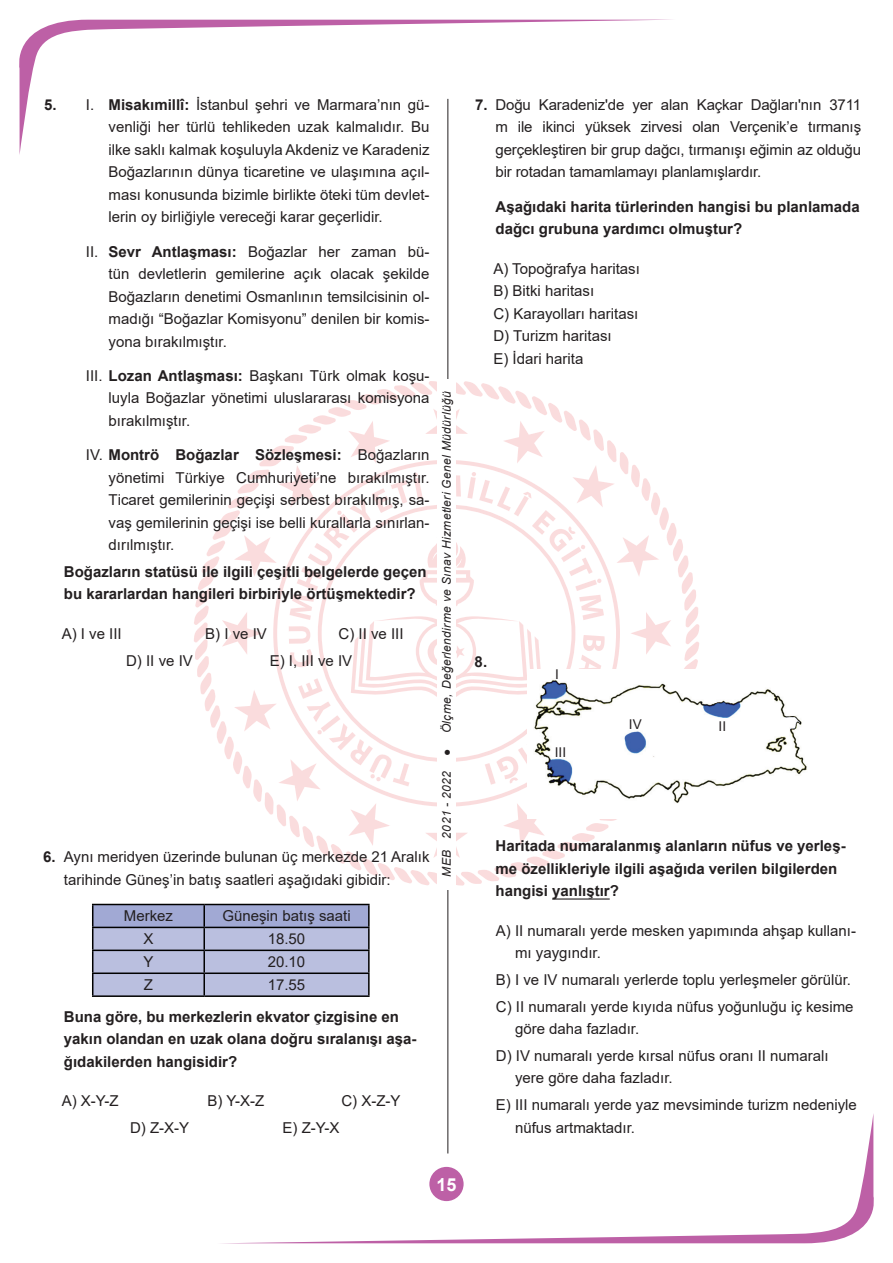
<style>
.page{position:relative;width:893px;height:1263px;background:#fff}
.page>*{position:absolute;margin:0;border:0;box-sizing:border-box;transform-origin:0 0}
.t1{font:700 18px "Arial";color:#fff}
.t2{font:15px/22.5px "Arial";color:#231f20}
.t3{font:700 15px/22.5px "Arial";color:#231f20}
.t4{font:13.5px "Arial";color:#231f20}
.t5{font:italic 12px "Arial";letter-spacing:.03em;color:#231f20}
.s1{font-weight:700}
</style>
<div class="page">
<svg style="left:19px;top:20px;width:631px;height:135px"></svg>
<svg style="left:243px;top:1113px;width:631px;height:130px"></svg>
<svg style="left:187px;top:374px;width:519px;height:518px"></svg>
<hr style="left:447px;top:99px;width:1px;height:1054px;background:#231f20">
<div style="left:437px;top:379px;width:19px;height:510px;background:#fff"></div>
<hr style="left:204px;top:904px;width:166px;height:1px;background:#000">
<hr style="left:368px;top:905px;width:2px;height:22px;background:#000">
<hr style="left:204px;top:927px;width:166px;height:1px;background:#000">
<hr style="left:368px;top:928px;width:2px;height:21px;background:#000">
<hr style="left:204px;top:949px;width:166px;height:2px;background:#000">
<hr style="left:368px;top:951px;width:2px;height:21px;background:#000">
<svg style="left:92px;top:904px;width:277px;height:91px"></svg>
<hr style="left:204px;top:972px;width:166px;height:2px;background:#000">
<hr style="left:203px;top:974px;width:2px;height:21px;background:#000">
<hr style="left:368px;top:974px;width:2px;height:21px;background:#000">
<hr style="left:92px;top:995px;width:112px;height:2px;background:#000">
<hr style="left:204px;top:995px;width:166px;height:2px;background:#000">
<hr style="left:552px;top:898px;width:58px;height:1px;background:#231f20">
<img style="left:528px;top:670px;width:279px;height:149px">
<p class="t2" style="left:108px;top:93px;width:323px;text-align:justify;text-indent:-64px"><span class="s1">5.</span> I. <span class="s1">Misakımillî:</span> İstanbul şehri ve Marmara’nın gü&shy;venliği her türlü tehlikeden uzak kalmalıdır. Bu ilke saklı kalmak koşuluyla Akdeniz ve Karadeniz Boğazlarının dünya ticaretine ve ulaşımına açıl&shy;ması konusunda bizimle birlikte öteki tüm devlet&shy;lerin oy birliğiyle vereceği karar geçerlidir.</p>
<p class="t2" style="left:108px;top:240px;width:323px;text-align:justify;text-indent:-23px">II. <span class="s1">Sevr Antlaşması:</span> Boğazlar her zaman bü&shy;tün devletlerin gemilerine açık olacak şekilde Boğazların denetimi Osmanlının temsilcisinin ol&shy;madığı “Boğazlar Komisyonu” denilen bir komis&shy;yona bırakılmıştır.</p>
<p class="t2" style="left:108px;top:364px;width:323px;text-align:justify;text-indent:-23px">III. <span class="s1">Lozan Antlaşması:</span> Başkanı Türk olmak koşu&shy;luyla Boğazlar yönetimi uluslararası komisyona bırakılmıştır.</p>
<p class="t2" style="left:108px;top:443px;width:323px;text-align:justify;text-indent:-23px">IV. <span class="s1">Montrö Boğazlar Sözleşmesi:</span> Boğazların yönetimi Türkiye Cumhuriyeti’ne bırakılmıştır.<br>Ticaret gemilerinin geçişi serbest bırakılmış, sa&shy;vaş gemilerinin geçişi ise belli kurallarla sınırlan&shy;dırılmıştır.</p>
<p class="t3" style="left:64px;top:560px;width:364px">Boğazların statüsü ile ilgili çeşitli belgelerde geçen bu kararlardan hangileri birbiriyle örtüşmektedir?</p>
<p class="t2" style="left:62px;top:622px;width:62px">A) I ve III</p>
<p class="t2" style="left:205px;top:622px;width:63px">B) I ve IV</p>
<p class="t2" style="left:338px;top:622px;width:67px">C) II ve III</p>
<p class="t2" style="left:126px;top:649px;width:68px">D) II ve IV</p>
<p class="t2" style="left:270px;top:649px;width:84px">E) I, III ve IV</p>
<p class="t2" style="left:64px;top:846px;width:367px;text-indent:-21px"><span class="s1">6.</span> Aynı meridyen üzerinde bulunan üç merkezde 21 Aralık tarihinde Güneş’in batış saatleri aşağıdaki gibidir:</p>
<p class="t2" style="left:124px;top:905px;width:51px">Merkez</p>
<p class="t2" style="left:222px;top:905px;width:130px">Güneşin batış saati</p>
<p class="t2" style="left:143px;top:928px;width:12px">X</p>
<p class="t2" style="left:268px;top:928px;width:39px">18.50</p>
<p class="t2" style="left:143px;top:951px;width:12px">Y</p>
<p class="t2" style="left:268px;top:951px;width:39px">20.10</p>
<p class="t2" style="left:144px;top:973px;width:11px">Z</p>
<p class="t2" style="left:268px;top:973px;width:39px">17.55</p>
<p class="t3" style="left:64px;top:1005px;width:354px">Buna göre, bu merkezlerin ekvator çizgisine en yakın olandan en uzak olana doğru sıralanışı aşa&shy;ğıdakilerden hangisidir?</p>
<p class="t2" style="left:62px;top:1090px;width:58px">A) X-Y-Z</p>
<p class="t2" style="left:208px;top:1090px;width:58px">B) Y-X-Z</p>
<p class="t2" style="left:341px;top:1090px;width:61px">C) X-Z-Y</p>
<p class="t2" style="left:130px;top:1116px;width:61px">D) Z-X-Y</p>
<p class="t2" style="left:282px;top:1116px;width:58px">E) Z-Y-X</p>
<p class="t5" style="left:439px;top:756px;width:366px;rotate:-90deg">● Ölçme, Değerlendirme ve Sınav Hizmetleri Genel Müdürlüğü</p>
<p class="t5" style="left:439px;top:877px;width:107px;rotate:-90deg">MEB 2021 - 2022</p>
<p class="t1" style="left:437px;top:1171px;width:22px">15</p>
<p class="t2" style="left:495px;top:93px;width:367px;text-align:justify;text-indent:-20px"><span class="s1">7.</span> Doğu Karadeniz'de yer alan Kaçkar Dağları'nın 3711 m ile ikinci yüksek zirvesi olan Verçenik’e tırmanış gerçekleştiren bir grup dağcı, tırmanışı eğimin az olduğu bir rotadan tamamlamayı planlamışlardır.</p>
<p class="t3" style="left:495px;top:195px;width:366px">Aşağıdaki harita türlerinden hangisi bu planlamada dağcı grubuna yardımcı olmuştur?</p>
<p class="t2" style="left:493px;top:257px;width:148px">A) Topoğrafya haritası<br>B) Bitki haritası<br>C) Karayolları haritası<br>D) Turizm haritası<br>E) İdari harita</p>
<p class="t3" style="left:475px;top:650px;width:14px">8.</p>
<p class="t4" style="left:555px;top:666px;width:5px">I</p>
<p class="t4" style="left:555px;top:744px;width:13px">III</p>
<p class="t4" style="left:629px;top:715px;width:14px">IV</p>
<p class="t4" style="left:719px;top:717px;width:9px">II</p>
<p class="t3" style="left:495px;top:835px;width:352px">Haritada numaralanmış alanların nüfus ve yerleş&shy;me özellikleriyle ilgili aşağıda verilen bilgilerden hangisi yanlıştır?</p>
<p class="t2" style="left:515px;top:919px;width:343px;text-indent:-19px">A) II numaralı yerde mesken yapımında ahşap kullanı&shy;mı yaygındır.</p>
<p class="t2" style="left:496px;top:966px;width:359px;line-height:26.7px">B) I ve IV numaralı yerlerde toplu yerleşmeler görülür.<br>C) II numaralı yerde kıyıda nüfus yoğunluğu iç kesime</p>
<p class="t2" style="left:496px;top:1015px;width:334px;line-height:26.7px;text-indent:19px">göre daha fazladır.<br>D) IV numaralı yerde kırsal nüfus oranı II numaralı</p>
<p class="t2" style="left:496px;top:1064px;width:362px;line-height:26.7px;text-indent:19px">yere göre daha fazladır.<br>E) III numaralı yerde yaz mevsiminde turizm nedeniyle</p>
<p class="t2" style="left:515px;top:1116px;width:122px">nüfus artmaktadır.</p>
</div>
